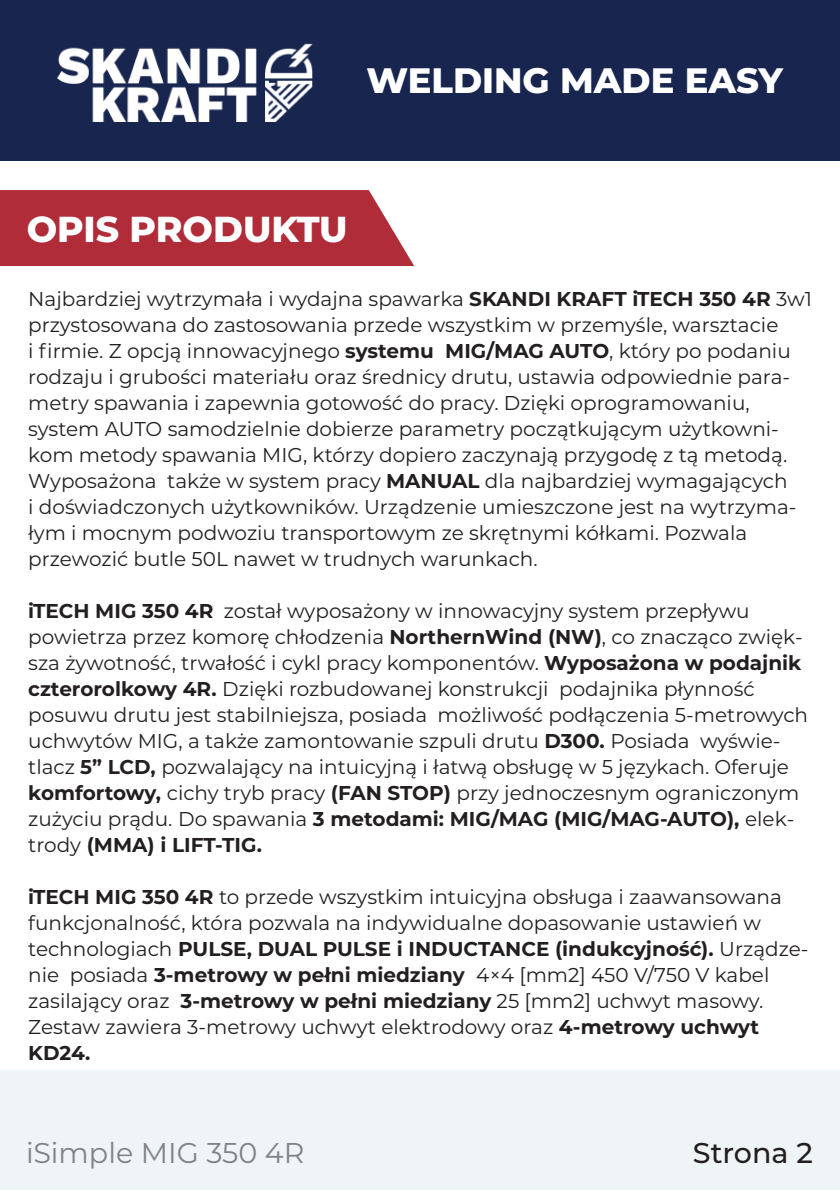
<style>
.page{position:relative;width:840px;height:1191px;background:#fff}
.page>*{position:absolute;margin:0;border:0;box-sizing:border-box;transform-origin:0 0}
.t1{font:800 36px "Montserrat";color:#fff}
.t2{font:800 35.2px "Montserrat";color:#fff}
.t3{font:28.6px "Montserrat";color:#808285}
.t4{font:500 28.6px "Montserrat";color:#231f20}
.t5{font:20px/26px "Montserrat";color:#231f20}
.s1{font-weight:700}
</style>
<div class="page">
<div style="left:0;top:0;width:839px;height:161px;background:#18264f"></div>
<img style="left:58px;top:43px;width:255px;height:78px">
<div style="left:0;top:1070px;width:839px;height:120px;background:#eff5f6"></div>
<div style="left:0;top:190px;width:414px;height:76px;background:#b02c39"></div>
<h2 class="t2" style="left:366px;top:57px;width:418px">WELDING MADE EASY</h2>
<h1 class="t1" style="left:27px;top:205px;width:322px">OPIS PRODUKTU</h1>
<p class="t5" style="left:28px;top:285px;width:784px">Najbardziej wytrzymała i wydajna spawarka <span class="s1">SKANDI KRAFT iTECH 350 4R</span> 3w1 przystosowana do zastosowania przede wszystkim w przemyśle, warsztacie<br>i firmie. Z opcją innowacyjnego <span class="s1">systemu MIG/MAG AUTO</span>, który po podaniu rodzaju i grubości materiału oraz średnicy drutu, ustawia odpowiednie para&shy;metry spawania i zapewnia gotowość do pracy. Dzięki oprogramowaniu, system AUTO samodzielnie dobierze parametry początkującym użytkowni&shy;kom metody spawania MIG, którzy dopiero zaczynają przygodę z tą metodą.<br>Wyposażona także w system pracy <span class="s1">MANUAL</span> dla najbardziej wymagających<br>i doświadczonych użytkowników. Urządzenie umieszczone jest na wytrzyma&shy;łym i mocnym podwoziu transportowym ze skrętnymi kółkami. Pozwala przewozić butle 50L nawet w trudnych warunkach.</p>
<p class="t5" style="left:28px;top:597px;width:780px"><span class="s1">iTECH MIG 350 4R</span> został wyposażony w innowacyjny system przepływu powietrza przez komorę chłodzenia <span class="s1">NorthernWind (NW)</span>, co znacząco zwięk&shy;sza żywotność, trwałość i cykl pracy komponentów. <span class="s1">Wyposażona w podajnik czterorolkowy 4R.</span> Dzięki rozbudowanej konstrukcji podajnika płynność posuwu drutu jest stabilniejsza, posiada możliwość podłączenia 5-metrowych uchwytów MIG, a także zamontowanie szpuli drutu <span class="s1">D300.</span> Posiada wyświe&shy;tlacz <span class="s1">5” LCD,</span> pozwalający na intuicyjną i łatwą obsługę w 5 językach. Oferuje <span class="s1">komfortowy,</span> cichy tryb pracy <span class="s1">(FAN STOP)</span> przy jednoczesnym ograniczonym zużyciu prądu. Do spawania <span class="s1">3 metodami: MIG/MAG (MIG/MAG-AUTO),</span> elek&shy;trody <span class="s1">(MMA) i LIFT-TIG.</span></p>
<p class="t5" style="left:28px;top:883px;width:781px"><span class="s1">iTECH MIG 350 4R</span> to przede wszystkim intuicyjna obsługa i zaawansowana funkcjonalność, która pozwala na indywidualne dopasowanie ustawień w technologiach <span class="s1">PULSE, DUAL PULSE i INDUCTANCE (indukcyjność).</span> Urządze&shy;nie posiada <span class="s1">3-metrowy w pełni miedziany</span> 4×4 [mm2] 450 V/750 V kabel zasilający oraz <span class="s1">3-metrowy w pełni miedziany</span> 25 [mm2] uchwyt masowy.<br>Zestaw zawiera 3-metrowy uchwyt elektrodowy oraz <span class="s1">4-metrowy uchwyt KD24.</span></p>
<h3 class="t3" style="left:26px;top:1132px;width:279px">iSimple MIG 350 4R</h3>
<h3 class="t4" style="left:692px;top:1132px;width:121px">Strona 2</h3>
</div>
